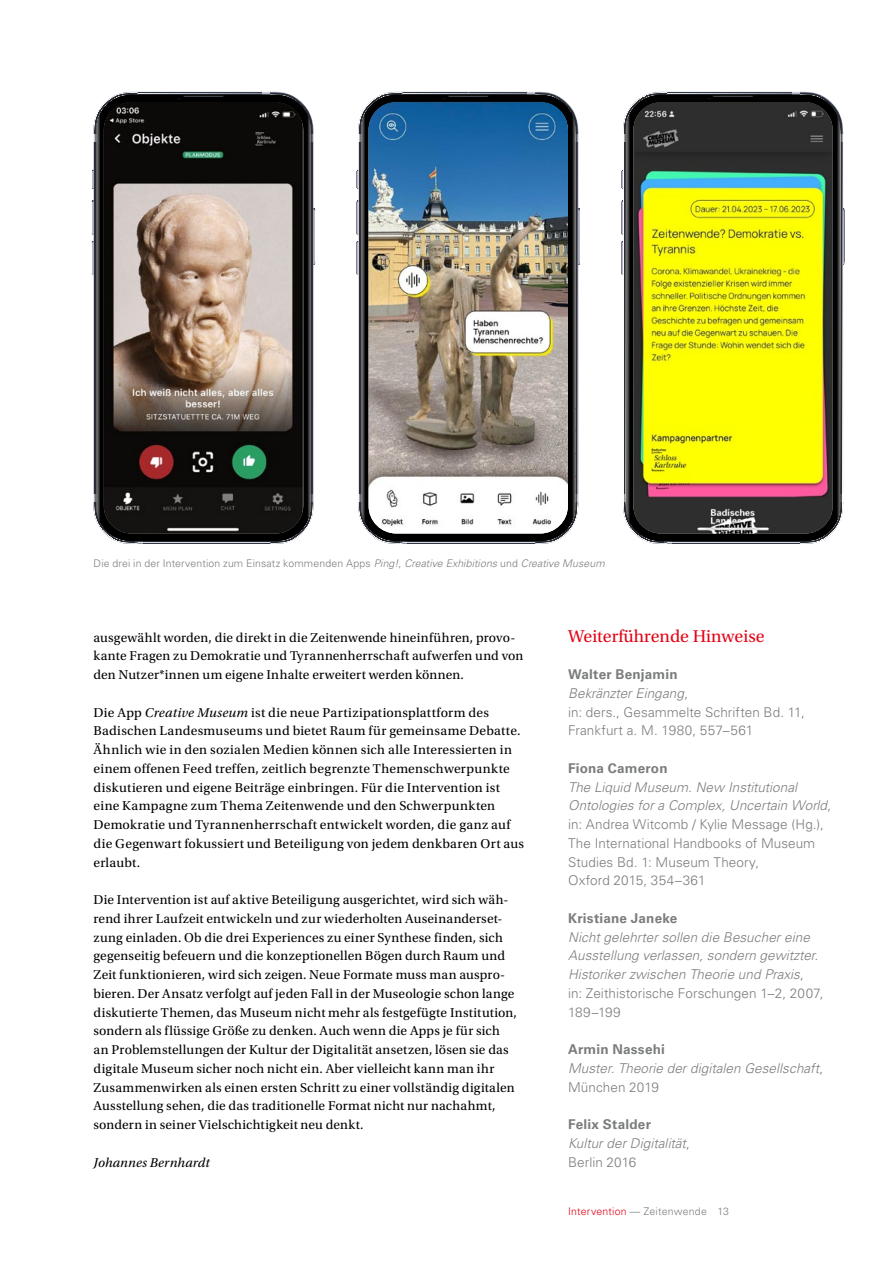
<style>
.page{position:relative;width:893px;height:1263px;background:#fff}
.page>*{position:absolute;margin:0;border:0;box-sizing:border-box;transform-origin:0 0}
.Seite_S_H3{font:18px "Utopia Std";color:#e40316}
.Seite_S_copy{font:13.5px/18.8px "Utopia Std";letter-spacing:.015em;color:#000}
.Infokasten_Info_-_copy{font:300 13.5px/18.8px "Univers LT Std";letter-spacing:.005em;color:#7b7d7d}
.Infokasten_Info_-_copy-2{font:italic 300 13.5px/18.8px "Univers LT Std";letter-spacing:.005em;color:#7b7d7d}
.Infokasten_Info_H3{font:700 13.5px "Univers LT Std";letter-spacing:.015em;color:#7b7d7d}
.Seite_S_Autor{font:italic 13.5px "Utopia Std";letter-spacing:.005em;color:#000}
.t1{font:300 10.5px "Univers LT Std";letter-spacing:.015em;color:#7b7d7d}
.s1{font-style:italic}
.s2{font-style:normal}
.s3{color:#e40316}
</style>
<div class="page">
<svg style="left:357px;top:92px;width:223px;height:452px;background:#525355"></svg>
<img style="left:368px;top:102px;width:200px;height:431px">
<svg style="left:621px;top:92px;width:224px;height:452px"></svg>
<img style="left:633px;top:102px;width:200px;height:432px">
<svg style="left:92px;top:92px;width:224px;height:452px"></svg>
<img style="left:104px;top:102px;width:199px;height:432px">
<p class="t1" style="left:94px;top:556px;width:513px">Die drei in der Intervention zum Einsatz kommenden Apps <span class="s1">Ping!</span>, <span class="s1">Creative Exhibitions</span> und <span class="s1">Creative Museum</span></p>
<p class="Seite_S_copy" style="left:94px;top:628px;width:431px">ausgewählt worden, die direkt in die Zeitenwende hineinführen, provo&shy;kante Fragen zu Demokratie und Tyrannenherrschaft aufwerfen und von den Nutzer*innen um eigene Inhalte erweitert werden können.</p>
<p class="Seite_S_copy" style="left:94px;top:703px;width:432px">Die App <span class="s1">Creative Museum</span> ist die neue Partizipationsplattform des Badischen Landesmuseums und bietet Raum für gemeinsame Debatte.<br>Ähnlich wie in den sozialen Medien können sich alle Interessierten in einem offenen Feed treffen, zeitlich begrenzte Themenschwerpunkte diskutieren und eigene Beiträge einbringen. Für die Intervention ist eine Kampagne zum Thema Zeitenwende und den Schwerpunkten Demokratie und Tyrannenherrschaft entwickelt worden, die ganz auf die Gegenwart fokussiert und Beteiligung von jedem denkbaren Ort aus erlaubt.</p>
<p class="Seite_S_copy" style="left:94px;top:891px;width:425px">Die Intervention ist auf aktive Beteiligung ausgerichtet, wird sich wäh&shy;rend ihrer Laufzeit entwickeln und zur wiederholten Auseinanderset&shy;zung einladen. Ob die drei Experiences zu einer Synthese finden, sich gegenseitig befeuern und die konzeptionellen Bögen durch Raum und Zeit funktionieren, wird sich zeigen. Neue Formate muss man auspro&shy;bieren. Der Ansatz verfolgt auf jeden Fall in der Museologie schon lange diskutierte Themen, das Museum nicht mehr als festgefügte Institution, sondern als flüssige Größe zu denken. Auch wenn die Apps je für sich an Problemstellungen der Kultur der Digitalität ansetzen, lösen sie das digitale Museum sicher noch nicht ein. Aber vielleicht kann man ihr Zusammenwirken als einen ersten Schritt zu einer vollständig digitalen Ausstellung sehen, die das traditionelle Format nicht nur nachahmt, sondern in seiner Vielschichtigkeit neu denkt.</p>
<p class="Seite_S_Autor" style="left:94px;top:1155px;width:118px">Johannes Bernhardt</p>
<h2 class="Seite_S_H3" style="left:568px;top:626px;width:198px">Weiterführende Hinweise</h2>
<h3 class="Infokasten_Info_H3" style="left:568px;top:666px;width:111px">Walter Benjamin</h3>
<p class="Infokasten_Info_-_copy" style="left:568px;top:684px;width:238px"><span class="s1">Bekränzter Eingang</span>,<br>in: ders., Gesammelte Schriften Bd. 11,<br>Frankfurt a. M. 1980, 557–561</p>
<h3 class="Infokasten_Info_H3" style="left:568px;top:760px;width:101px">Fiona Cameron</h3>
<p class="Infokasten_Info_-_copy" style="left:568px;top:777px;width:265px"><span class="s1">The Liquid Museum. New Institutional Ontologies for a Complex, Uncertain World</span>, in: Andrea Witcomb / Kylie Message (Hg.), The International Handbooks of Museum Studies Bd. 1: Museum Theory,<br>Oxford 2015, 354–361</p>
<h3 class="Infokasten_Info_H3" style="left:568px;top:910px;width:111px">Kristiane Janeke</h3>
<p class="Infokasten_Info_-_copy-2" style="left:568px;top:928px;width:252px">Nicht gelehrter sollen die Besucher eine<br>Ausstellung verlassen, sondern gewitzter.<br>Historiker zwischen Theorie und Praxis<span class="s2">,</span></p>
<p class="Infokasten_Info_-_copy" style="left:568px;top:984px;width:257px">in: Zeithistorische Forschungen 1–2, 2007,<br>189–199</p>
<h3 class="Infokasten_Info_H3" style="left:568px;top:1041px;width:98px">Armin Nassehi</h3>
<p class="Infokasten_Info_-_copy-2" style="left:568px;top:1059px;width:256px">Muster. Theorie der digitalen Gesellschaft<span class="s2">,<br>München 2019</span></p>
<h3 class="Infokasten_Info_H3" style="left:568px;top:1116px;width:84px">Felix Stalder</h3>
<p class="Infokasten_Info_-_copy-2" style="left:568px;top:1134px;width:123px">Kultur der Digitalität<span class="s2">,<br>Berlin 2016</span></p>
<p class="t1" style="left:568px;top:1205px;width:163px"><span class="s3">Intervention</span> — Zeitenwende 13</p>
</div>
